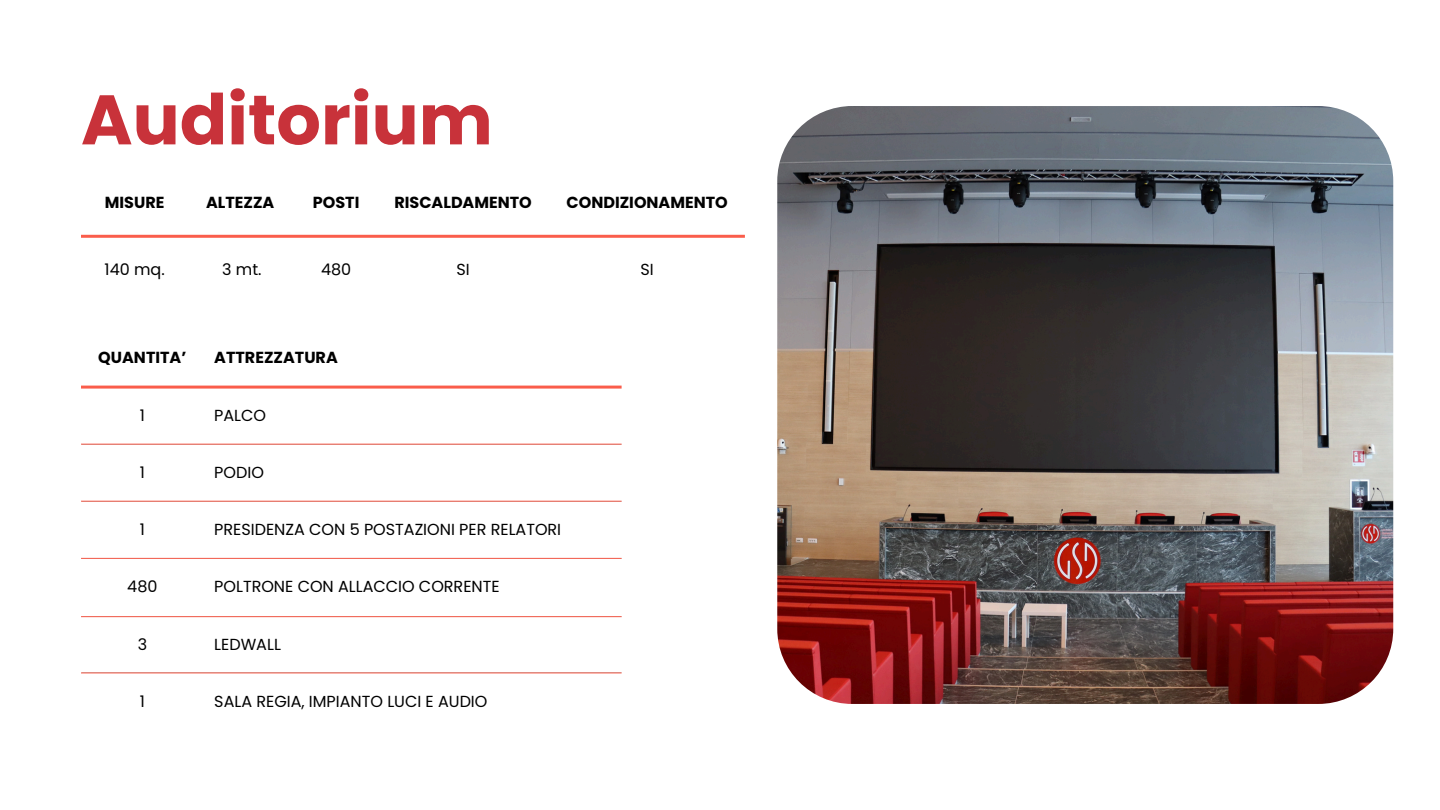
<style>
.page{position:relative;width:1440px;height:810px;background:#fff}
.page>*{position:absolute;margin:0;border:0;box-sizing:border-box;transform-origin:0 0}
.t1{font:700 70px "Poppins";color:#c8323a}
.t2{font:16px "Poppins";color:#000}
.t3{font:700 16px "Poppins";color:#000}
</style>
<div class="page">
<svg style="left:81px;top:234px;width:664px;height:1px"></svg>
<hr style="left:81px;top:235px;width:664px;height:3px;background:#fa5d4b">
<svg style="left:81px;top:385px;width:541px;height:288px"></svg>
<hr style="left:81px;top:444px;width:541px;height:1px;background:#fa5d4b">
<hr style="left:81px;top:501px;width:541px;height:1px;background:#fa5d4b">
<hr style="left:81px;top:558px;width:541px;height:1px;background:#fa5d4b">
<hr style="left:81px;top:616px;width:541px;height:1px;background:#fa5d4b">
<hr style="left:81px;top:673px;width:541px;height:1px;background:#fa5d4b">
<hr style="left:81px;top:386px;width:541px;height:3px;background:#fa5d4b">
<img style="left:777px;top:106px;width:616px;height:598px;border-radius:75px">
<p class="t1" style="left:81px;top:71px;width:413px">Auditorium</p>
<h1 class="t3" style="left:105px;top:192px;width:61px">MISURE</h1>
<p class="t3" style="left:206px;top:192px;width:70px">ALTEZZA</p>
<p class="t3" style="left:313px;top:192px;width:48px">POSTI</p>
<p class="t3" style="left:394px;top:192px;width:139px">RISCALDAMENTO</p>
<p class="t3" style="left:567px;top:192px;width:163px">CONDIZIONAMENTO</p>
<p class="t2" style="left:105px;top:258px;width:62px">140 mq.</p>
<p class="t2" style="left:222px;top:258px;width:41px">3 mt.</p>
<p class="t2" style="left:321px;top:258px;width:32px">480</p>
<p class="t2" style="left:456px;top:258px;width:15px">SI</p>
<p class="t2" style="left:641px;top:258px;width:15px">SI</p>
<p class="t3" style="left:98px;top:346px;width:90px">QUANTITA’</p>
<p class="t3" style="left:214px;top:346px;width:125px">ATTREZZATURA</p>
<p class="t2" style="left:140px;top:404px;width:7px">1</p>
<p class="t2" style="left:214px;top:404px;width:53px">PALCO</p>
<p class="t2" style="left:140px;top:461px;width:7px">1</p>
<p class="t2" style="left:214px;top:461px;width:51px">PODIO</p>
<p class="t2" style="left:140px;top:518px;width:7px">1</p>
<p class="t2" style="left:214px;top:518px;width:348px">PRESIDENZA CON 5 POSTAZIONI PER RELATORI</p>
<p class="t2" style="left:127px;top:576px;width:32px">480</p>
<p class="t2" style="left:214px;top:576px;width:287px">POLTRONE CON ALLACCIO CORRENTE</p>
<p class="t2" style="left:138px;top:633px;width:11px">3</p>
<p class="t2" style="left:214px;top:633px;width:68px">LEDWALL</p>
<p class="t2" style="left:140px;top:690px;width:7px">1</p>
<p class="t2" style="left:214px;top:690px;width:275px">SALA REGIA, IMPIANTO LUCI E AUDIO</p>
</div>
